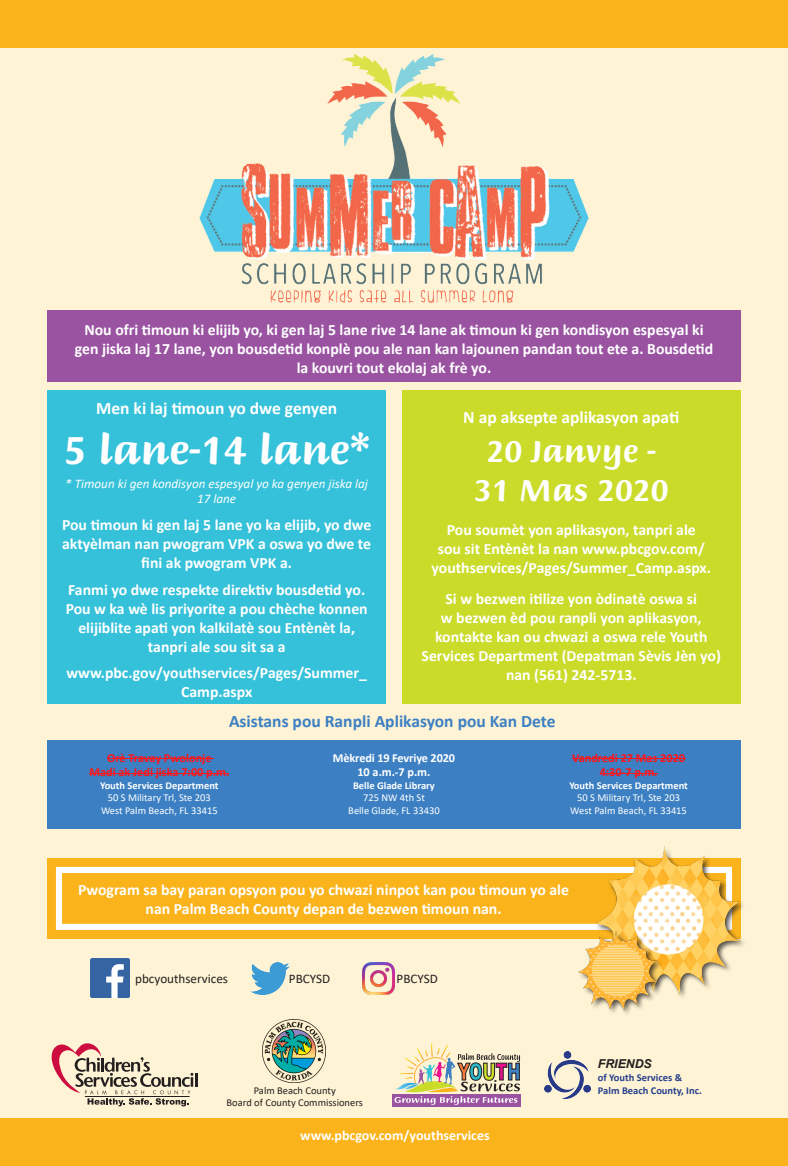
<style>
.page{position:relative;width:788px;height:1166px;background:#fff}
.page>*{position:absolute;margin:0;border:0;box-sizing:border-box;transform-origin:0 0}
.t1{font:700 42px "Briem Script Std";color:#fff}
.t2{font:700 32.38px/38.9px "Briem Script Std";color:#fff;text-align:center}
.t3{font:700 17.5px "Calibri";color:#fff}
.t4{font:700 17.5px "Calibri";color:#3c80c3}
.t5{font:700 15.75px/18.9px "Calibri";color:#fff;text-align:center}
.t6{font:700 14px "Calibri";color:#fff}
.t7{font:italic 13.12px/15.8px "Calibri";color:#fff;text-align:center}
.t8{font:13.12px "Calibri";color:#231f20}
.t9{font:700 12.25px "Calibri";color:#ff1418}
.t10{font:700 12.25px "Calibri";letter-spacing:-.01em;color:#fff}
.t11{font:italic 700 12.25px "Arial";color:#231f20}
.t12{font:700 10.5px/12.6px "Calibri";color:#fff;text-align:center}
.t13{font:10.5px "Calibri";color:#fff}
.t14{font:10.5px "Calibri";color:#231f20}
.t15{font:700 10.5px "Calibri";color:#253f8e}
.s1{font-weight:400}
</style>
<div class="page">
<div style="left:0;top:16px;width:788px;height:1134px;background:#fef3d4"></div>
<img style="left:199px;top:55px;width:389px;height:248px">
<div style="left:0;top:1118px;width:788px;height:48px;background:#fbb31b"></div>
<div style="left:47px;top:390px;width:339px;height:313px;background:#35c1d9"></div>
<div style="left:402px;top:390px;width:338px;height:313px;background:#cadb2a"></div>
<div style="left:47px;top:858px;width:693px;height:80px;background:#fbb31b"></div>
<div style="left:56px;top:867px;width:676px;height:63px;border:6px solid #fff"></div>
<div style="left:594px;top:845px;width:153px;height:155px;background:#231f20;opacity:.75"></div>
<img style="left:595px;top:846px;width:145px;height:148px">
<div style="left:578px;top:930px;width:86px;height:86px;background:#231f20;opacity:.75"></div>
<img style="left:579px;top:930px;width:78px;height:80px">
<svg style="left:52px;top:1043px;width:145px;height:63px"></svg>
<hr style="left:85px;top:1096px;width:104px;height:1px;background:#231f20">
<div style="left:392px;top:1094px;width:128px;height:12px;background:#9953a0"></div>
<img style="left:394px;top:1043px;width:126px;height:61px">
<div style="left:47px;top:311px;width:693px;height:71px;background:#9953a1"></div>
<div style="left:0;top:0;width:788px;height:47px;background:#fbb31b"></div>
<div style="left:47px;top:740px;width:693px;height:88px;background:#3c80c3"></div>
<img style="left:90px;top:958px;width:39px;height:39px">
<img style="left:250px;top:962px;width:40px;height:32px">
<img style="left:362px;top:962px;width:32px;height:32px">
<img style="left:544px;top:1051px;width:47px;height:47px">
<img style="left:262px;top:1019px;width:63px;height:63px">
<svg style="left:107px;top:758px;width:72px;height:1px"></svg>
<hr style="left:179px;top:758px;width:35px;height:1px;background:#ff1418">
<hr style="left:89px;top:773px;width:84px;height:1px;background:#ff1418">
<hr style="left:172px;top:773px;width:57px;height:1px;background:#ff1418">
<svg style="left:572px;top:758px;width:30px;height:1px"></svg>
<hr style="left:602px;top:758px;width:83px;height:1px;background:#ff1418">
<hr style="left:599px;top:773px;width:58px;height:1px;background:#ff1418">
<p class="t5" style="left:75px;top:320px;width:639px">Nou ofri timoun ki elijib yo, ki gen laj 5 lane rive 14 lane ak timoun ki gen kondisyon espesyal ki gen jiska laj 17 lane, yon bousdetid konplè pou ale nan kan lajounen pandan tout ete a. Bousdetid la kouvri tout ekolaj ak frè yo.</p>
<p class="t3" style="left:96px;top:395px;width:242px">Men ki laj timoun yo dwe genyen</p>
<p class="t1" style="left:63px;top:426px;width:308px">5 lane-14 lane*</p>
<p class="t7" style="left:65px;top:475px;width:304px">* Timoun ki gen kondisyon espesyal yo ka genyen jiska laj<br>17 lane</p>
<p class="t5" style="left:62px;top:515px;width:311px">Pou timoun ki gen laj 5 lane yo ka elijib, yo dwe aktyèlman nan pwogram VPK a oswa yo dwe te fini ak pwogram VPK a.</p>
<p class="t5" style="left:66px;top:580px;width:303px">Fanmi yo dwe respekte direktiv bousdetid yo.<br>Pou w ka wè lis priyorite a pou chèche konnen elijiblite apati yon kalkilatè sou Entènèt la, tanpri ale sou sit sa a</p>
<p class="t5" style="left:66px;top:663px;width:302px">www.pbc.gov/youthservices/Pages/Summer_<br>Camp.aspx</p>
<p class="t3" style="left:463px;top:405px;width:217px">N ap aksepte aplikasyon apati</p>
<p class="t2" style="left:474px;top:432px;width:196px">20 Janvye -<br>31 Mas 2020</p>
<p class="t5" style="left:431px;top:520px;width:281px">Pou soumèt yon aplikasyon, tanpri ale<br>sou sit Entènèt la nan www.pbcgov.com/ youthservices/Pages/Summer_Camp.aspx.</p>
<p class="t5" style="left:421px;top:589px;width:301px">Si w bezwen itilize yon òdinatè oswa si<br>w bezwen èd pou ranpli yon aplikasyon, kontakte kan ou chwazi a oswa rele Youth Services Department (Depatman Sèvis Jèn yo) nan (561) 242-5713.</p>
<p class="t4" style="left:229px;top:708px;width:328px">Asistans pou Ranpli Aplikasyon pou Kan Dete</p>
<p class="t9" style="left:107px;top:748px;width:106px">Orè Travay Pwolonje</p>
<p class="t9" style="left:89px;top:763px;width:141px">Madi ak Jedi jiska 7:00 p.m.</p>
<p class="t12" style="left:100px;top:779px;width:120px">Youth Services Department</p>
<p class="t13" style="left:108px;top:790px;width:105px">50 S Military Trl, Ste 203</p>
<p class="t13" style="left:101px;top:803px;width:118px">West Palm Beach, FL 33415</p>
<p class="t10" style="left:333px;top:748px;width:124px">Mèkredi 19 Fevriye 2020</p>
<p class="t10" style="left:357px;top:763px;width:75px">10 a.m.-7 p.m.</p>
<p class="t12" style="left:353px;top:779px;width:83px">Belle Glade Library<br><span class="s1">725 NW 4th St</span></p>
<p class="t13" style="left:348px;top:803px;width:93px">Belle Glade, FL 33430</p>
<p class="t9" style="left:572px;top:748px;width:114px">Vandredi 27 Mas 2020</p>
<p class="t9" style="left:599px;top:763px;width:59px">4:30-7 p.m.</p>
<p class="t12" style="left:569px;top:779px;width:120px">Youth Services Department<br><span class="s1">50 S Military Trl, Ste 203</span></p>
<p class="t13" style="left:570px;top:803px;width:118px">West Palm Beach, FL 33415</p>
<p class="t5" style="left:78px;top:880px;width:492px">Pwogram sa bay paran opsyon pou yo chwazi ninpot kan pou timoun yo ale nan Palm Beach County depan de bezwen timoun nan.</p>
<p class="t8" style="left:135px;top:969px;width:94px">pbcyouthservices</p>
<p class="t8" style="left:289px;top:969px;width:43px">PBCYSD</p>
<p class="t8" style="left:396px;top:969px;width:43px">PBCYSD</p>
<p class="t14" style="left:254px;top:1082px;width:84px">Palm Beach County</p>
<p class="t14" style="left:226px;top:1095px;width:138px">Board of County Commissioners</p>
<p class="t6" style="left:300px;top:1125px;width:191px">www.pbcgov.com/youthservices</p>
<p class="t11" style="left:598px;top:1055px;width:55px">FRIENDS</p>
<p class="t15" style="left:598px;top:1070px;width:86px">of Youth Services &amp;</p>
<p class="t15" style="left:598px;top:1082px;width:105px">Palm Beach County, Inc.</p>
</div>
